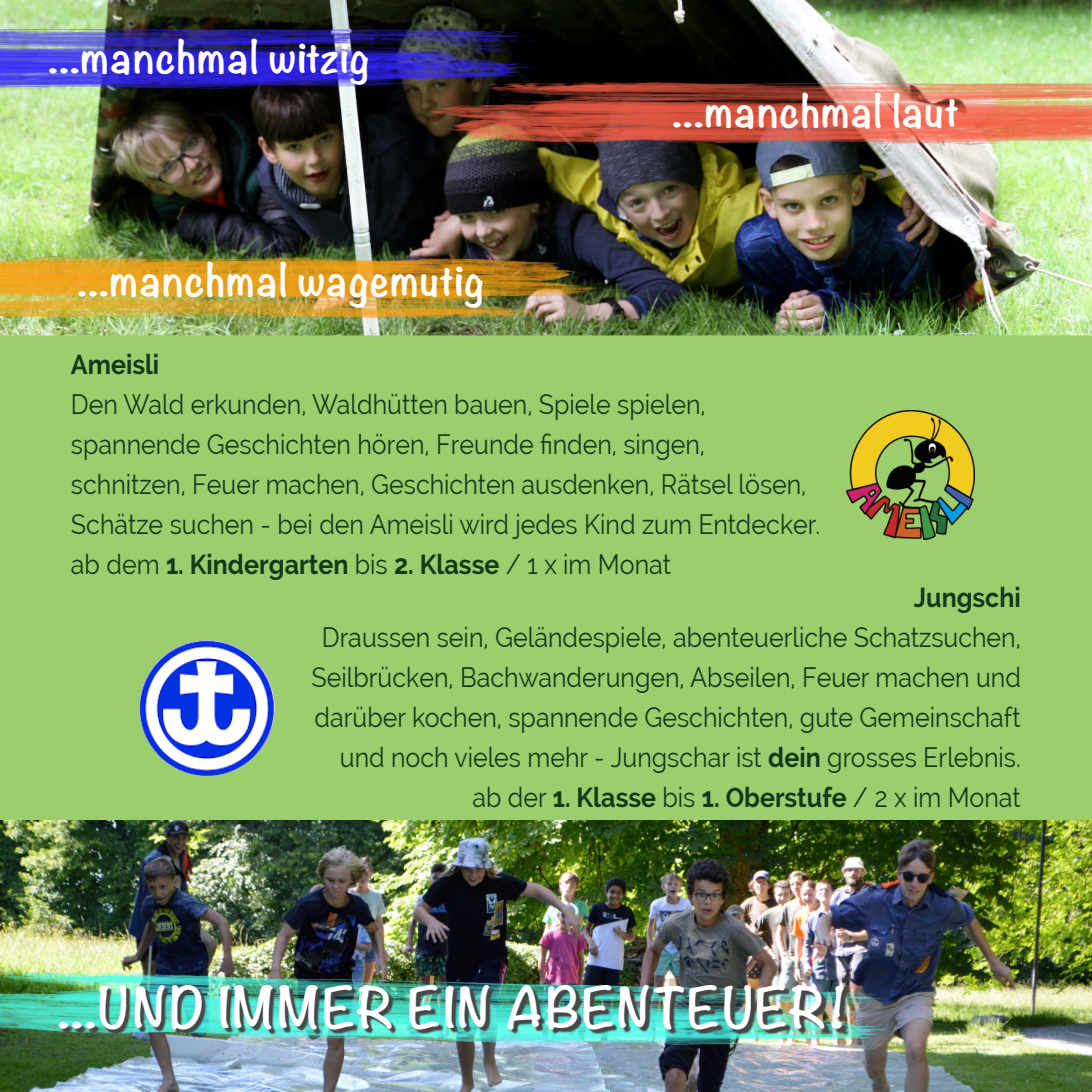
<style>
.page{position:relative;width:1092px;height:1092px;background:#fff}
.page>*{position:absolute;margin:0;border:0;box-sizing:border-box;transform-origin:0 0}
.t1{font:50px "font 000000002 b 2 cdb 47";letter-spacing:.03em;color:#fff}
.t2{font:40px "font 000000002 b 2 cdb 47";letter-spacing:.03em;color:#fff}
.t3{font:27.5px/40px "font 000000002 b 2 cdb 47";color:#143919;scale:.91 1}
</style>
<div class="page">
<div style="left:0;top:320px;width:1091px;height:522px;background:#9cce6e"></div>
<img style="left:139px;top:640px;width:136px;height:135px;border-radius:50%">
<img style="left:847px;top:410px;width:128px;height:129px">
<img style="left:0;top:0;width:1091px;height:335px">
<img style="left:0;top:820px;width:1091px;height:271px">
<img style="left:0;top:971px;width:896px;height:73px">
<img style="left:0;top:256px;width:595px;height:70px">
<img style="left:430px;top:75px;width:661px;height:69px">
<img style="left:0;top:20px;width:538px;height:70px">
<img style="left:61px;top:986px;width:787px;height:48px">
<h2 class="t2" style="left:49px;top:22px;width:323px">...manchmal witzig</h2>
<h2 class="t2" style="left:78px;top:245px;width:408px">...manchmal wagemutig</h2>
<h2 class="t2" style="left:673px;top:76px;width:288px">...manchmal laut</h2>
<p class="t3" style="left:71px;top:344px;width:825px">Ameisli<br>Den Wald erkunden, Waldhütten bauen, Spiele spielen, spannende Geschichten hören, Freunde finden, singen, schnitzen, Feuer machen, Geschichten ausdenken, Rätsel lösen, Schätze suchen - bei den Ameisli wird jedes Kind zum Entdecker. ab dem 1. Kindergarten bis 2. Klasse / 1 x im Monat</p>
<p class="t3" style="left:312px;top:577px;width:781px;text-align:right">Jungschi<br>Draussen sein, Geländespiele, abenteuerliche Schatzsuchen, Seilbrücken, Bachwanderungen, Abseilen, Feuer machen und darüber kochen, spannende Geschichten, gute Gemeinschaft und noch vieles mehr - Jungschar ist dein grosses Erlebnis. ab der 1. Klasse bis 1. Oberstufe / 2 x im Monat</p>
<h1 class="t1" style="left:58px;top:963px;width:790px">...UND IMMER EIN ABENTEUER!</h1>
</div>
